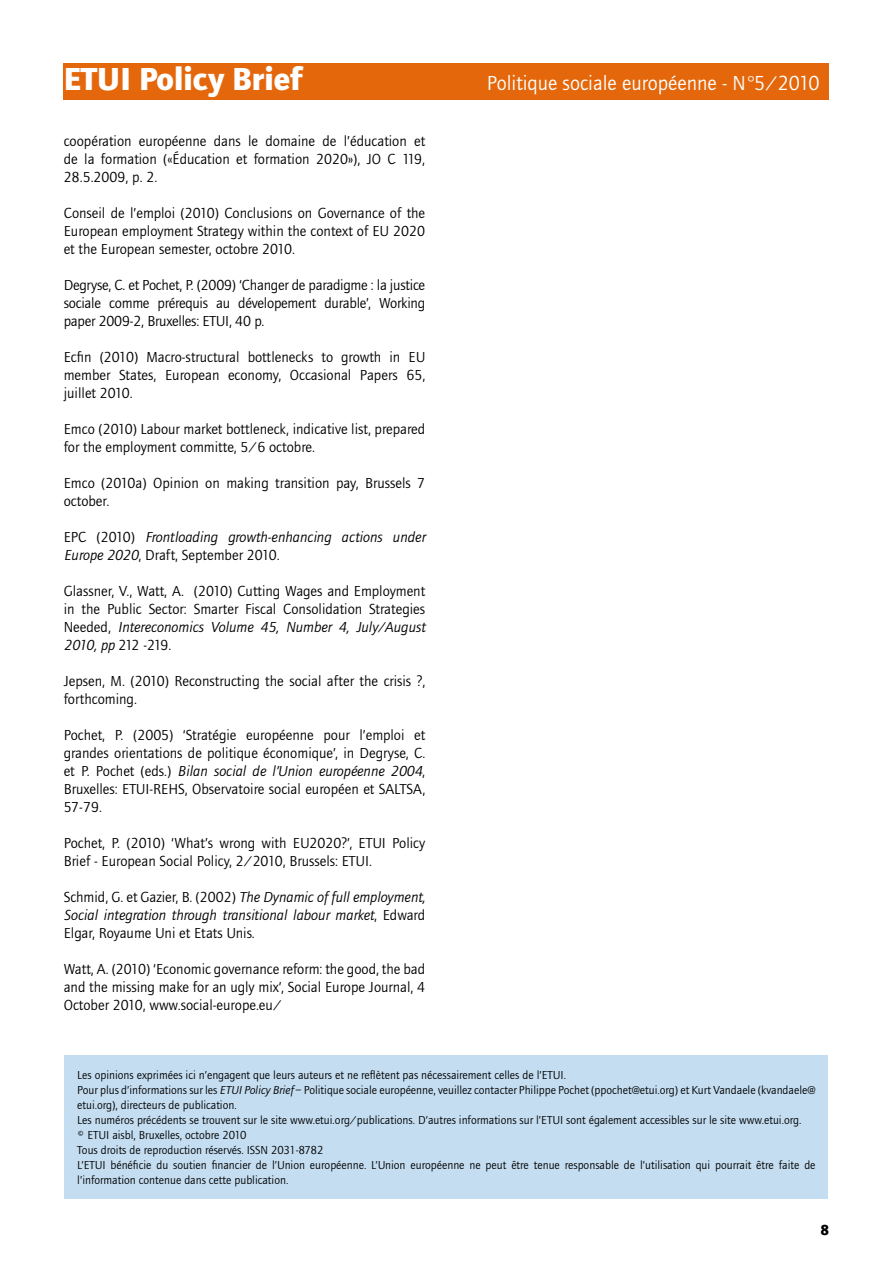
<style>
.page{position:relative;width:893px;height:1263px;background:#fff}
.page>*{position:absolute;margin:0;border:0;box-sizing:border-box;transform-origin:0 0}
.t1{font:700 33px "Foundry Journal";color:#fff}
.t2{font:21px "Foundry Journal";color:#fff}
.t3{font:15px/18px "Foundry Journal";color:#000;text-align:justify}
.t4{font:italic 15px/18px "Foundry Journal";color:#000}
.t5{font:700 15px "Foundry Journal";color:#000}
.t6{font:12px/15px "Foundry Journal";color:#000}
.s1{font-style:normal}
.s2{font-style:italic}
</style>
<div class="page">
<div style="left:64px;top:64px;width:765px;height:36px;background:#e4680b"></div>
<div style="left:65px;top:1055px;width:763px;height:143px;background:#c4ddf1"></div>
<h1 class="t1" style="left:64px;top:59px;width:240px">ETUI Policy Brief</h1>
<h2 class="t2" style="left:487px;top:71px;width:334px">Politique sociale européenne - N°5/2010</h2>
<p class="t3" style="left:64px;top:132px;width:363px">coopération européenne dans le domaine de l’éducation et de la formation («Éducation et formation 2020»), JO C 119, 28.5.2009, p. 2.</p>
<p class="t3" style="left:64px;top:204px;width:363px">Conseil de l’emploi (2010) Conclusions on Governance of the European employment Strategy within the context of EU 2020 et the European semester, octobre 2010.</p>
<p class="t3" style="left:64px;top:276px;width:363px">Degryse, C. et Pochet, P. (2009) ‘Changer de paradigme : la justice sociale comme prérequis au dévelopement durable’, Working paper 2009-2, Bruxelles: ETUI, 40 p.</p>
<p class="t3" style="left:64px;top:348px;width:363px">Ecfin (2010) Macro-structural bottlenecks to growth in EU member States, European economy, Occasional Papers 65, juillet 2010.</p>
<p class="t3" style="left:64px;top:420px;width:363px">Emco (2010) Labour market bottleneck, indicative list, prepared for the employment committe, 5/6 octobre.</p>
<p class="t3" style="left:64px;top:474px;width:363px">Emco (2010a) Opinion on making transition pay, Brussels 7 october.</p>
<p class="t4" style="left:64px;top:528px;width:363px"><span class="s1">EPC (2010)</span> Frontloading growth-enhancing actions under<br>Europe 2020<span class="s1">, Draft, September 2010.</span></p>
<p class="t3" style="left:64px;top:582px;width:363px">Glassner, V., Watt, A. (2010) Cutting Wages and Employment in the Public Sector: Smarter Fiscal Consolidation Strategies Needed, <span class="s2">Intereconomics Volume 45, Number 4, July/August 2010, pp</span> 212 -219.</p>
<p class="t3" style="left:64px;top:672px;width:363px">Jepsen, M. (2010) Reconstructing the social after the crisis ?, forthcoming.</p>
<p class="t3" style="left:64px;top:726px;width:363px">Pochet, P. (2005) ‘Stratégie européenne pour l’emploi et grandes orientations de politique économique’, in Degryse, C. et P. Pochet (eds.) <span class="s2">Bilan social de l’Union européenne 2004</span>, Bruxelles: ETUI-REHS, Observatoire social européen et SALTSA, 57-79.</p>
<p class="t3" style="left:64px;top:834px;width:363px">Pochet, P. (2010) ‘What’s wrong with EU2020?’, ETUI Policy<br>Brief - European Social Policy, 2/2010, Brussels: ETUI.</p>
<p class="t4" style="left:64px;top:888px;width:363px;text-align:justify"><span class="s1">Schmid, G. et Gazier, B. (2002)</span> The Dynamic of full employment, Social integration through transitional labour market<span class="s1">, Edward Elgar, Royaume Uni et Etats Unis.</span></p>
<p class="t3" style="left:64px;top:960px;width:363px">Watt, A. (2010) ‘Economic governance reform: the good, the bad and the missing make for an ugly mix’, Social Europe Journal, 4<br>October 2010, www.social-europe.eu/</p>
<p class="t6" style="left:77px;top:1067px;width:740px">Les opinions exprimées ici n’engagent que leurs auteurs et ne reflètent pas nécessairement celles de l’ETUI.<br>Pour plus d’informations sur les <span class="s2">ETUI Policy Brief</span> – Politique sociale européenne, veuillez contacter Philippe Pochet (ppochet@etui.org) et Kurt Vandaele (kvandaele@ etui.org), directeurs de publication.<br>Les numéros précédents se trouvent sur le site www.etui.org/publications. D’autres informations sur l’ETUI sont également accessibles sur le site www.etui.org.<br>© ETUI aisbl, Bruxelles, octobre 2010<br>Tous droits de reproduction réservés. ISSN 2031-8782<br>L’ETUI bénéficie du soutien financier de l’Union européenne. L’Union européenne ne peut être tenue responsable de l’utilisation qui pourrait être faite de l’information contenue dans cette publication.</p>
<p class="t5" style="left:820px;top:1221px;width:10px">8</p>
</div>
